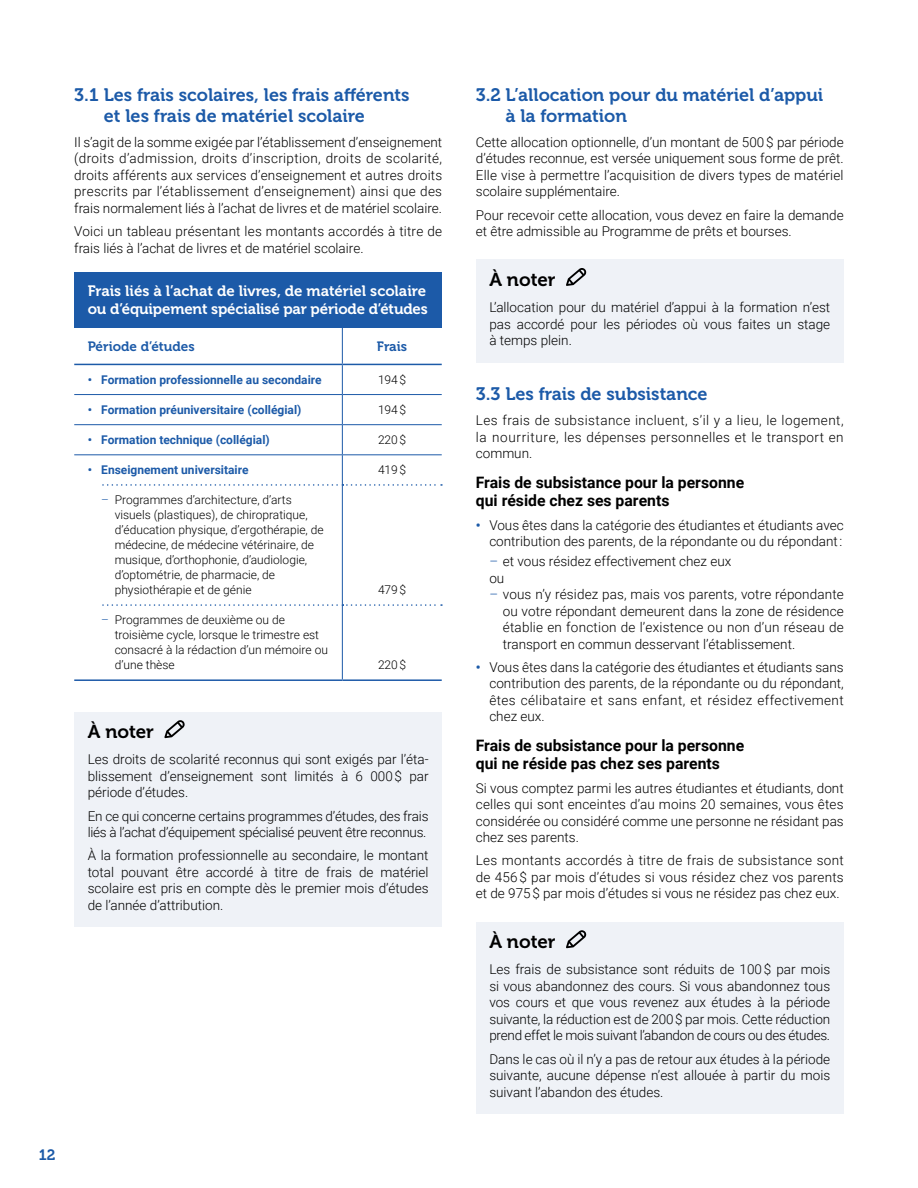
<style>
.page{position:relative;width:918px;height:1188px;background:#fff}
.page>*{position:absolute;margin:0;border:0;box-sizing:border-box;transform-origin:0 0}
.t1{font:18.75px "Museo 700";color:#000}
.t2{font:18px/21px "Museo 700";color:#1c5aa8}
.t3{font:700 15.75px/18.9px "Roboto";color:#000}
.t4{font:15px/18px "Museo 700";letter-spacing:-.01em;color:#fff}
.t5{font:15px "Museo 700";color:#1c5aa8}
.t6{font:300 13.5px/16.5px "Roboto";color:#000;text-align:justify}
.t7{font:300 13.5px/16.5px "Roboto";letter-spacing:-.02em;color:#000}
.t8{font:13.5px "Museo 700";color:#1c5aa8}
.t9{font:300 12px/15px "Roboto";color:#000}
.t10{font:700 12px "Roboto";color:#1c5aa8}
.s1{color:#1c5aa8}
.s2{font-weight:700;color:#1c5aa8}
</style>
<div class="page">
<div style="left:74px;top:712px;width:368px;height:44px;background:#eff2f7"></div>
<div style="left:74px;top:744px;width:368px;height:71px;background:#eff2f7"></div>
<div style="left:74px;top:801px;width:368px;height:53px;background:#eff2f7"></div>
<div style="left:74px;top:840px;width:368px;height:87px;background:#eff2f7"></div>
<div style="left:74px;top:272px;width:368px;height:56px;background:#1c5aa8"></div>
<hr style="left:342px;top:486px;width:1px;height:118px;background:#1c5aa8">
<hr style="left:342px;top:606px;width:1px;height:73px;background:#1c5aa8">
<hr style="left:74px;top:679px;width:268px;height:2px;background:#1c5aa8">
<hr style="left:342px;top:679px;width:100px;height:2px;background:#1c5aa8">
<svg style="left:75px;top:365px;width:367px;height:121px"></svg>
<svg style="left:102px;top:604px;width:340px;height:2px"></svg>
<hr style="left:342px;top:328px;width:1px;height:36px;background:#1c5aa8">
<hr style="left:74px;top:364px;width:268px;height:1px;background:#1c5aa8">
<hr style="left:342px;top:364px;width:100px;height:1px;background:#1c5aa8">
<hr style="left:74px;top:394px;width:268px;height:1px;background:#1c5aa8">
<hr style="left:342px;top:394px;width:100px;height:1px;background:#1c5aa8">
<hr style="left:74px;top:424px;width:268px;height:1px;background:#1c5aa8">
<hr style="left:342px;top:424px;width:100px;height:1px;background:#1c5aa8">
<hr style="left:74px;top:454px;width:268px;height:1px;background:#1c5aa8">
<hr style="left:342px;top:454px;width:100px;height:1px;background:#1c5aa8">
<div style="left:476px;top:260px;width:368px;height:44px;background:#eff2f7"></div>
<div style="left:476px;top:292px;width:368px;height:70px;background:#eff2f7"></div>
<div style="left:476px;top:922px;width:368px;height:44px;background:#eff2f7"></div>
<div style="left:476px;top:954px;width:368px;height:104px;background:#eff2f7"></div>
<div style="left:476px;top:1044px;width:368px;height:70px;background:#eff2f7"></div>
<div style="left:74px;top:477px;width:26px;height:149px;background:#fff"></div>
<svg style="left:164px;top:720px;width:21px;height:18px"></svg>
<svg style="left:566px;top:268px;width:21px;height:18px"></svg>
<svg style="left:566px;top:930px;width:21px;height:18px"></svg>
<h4 class="t2" style="left:104px;top:84px;width:307px;text-indent:-30px">3.1 Les frais scolaires, les frais afférents et les frais de matériel scolaire</h4>
<p class="t6" style="left:74px;top:133px;width:369px">Il s’agit de la somme exigée par l’établissement d’enseignement (droits d’admission, droits d’inscription, droits de scolarité, droits afférents aux services d’enseignement et autres droits prescrits par l’établissement d’enseignement) ainsi que des frais normalement liés à l’achat de livres et de matériel scolaire.</p>
<p class="t6" style="left:74px;top:223px;width:369px">Voici un tableau présentant les montants accordés à titre de frais liés à l’achat de livres et de matériel scolaire.</p>
<p class="t4" style="left:88px;top:282px;width:342px">Frais liés à l’achat de livres, de matériel scolaire ou d’équipement spécialisé par période d’études</p>
<p class="t8" style="left:88px;top:339px;width:109px">Période d’études</p>
<p class="t8" style="left:377px;top:339px;width:32px">Frais</p>
<p class="t10" style="left:88px;top:371px;width:236px">• Formation professionnelle au secondaire</p>
<p class="t9" style="left:378px;top:372px;width:30px">194 $</p>
<p class="t10" style="left:88px;top:401px;width:215px">• Formation préuniversitaire (collégial)</p>
<p class="t9" style="left:378px;top:402px;width:30px">194 $</p>
<p class="t10" style="left:88px;top:431px;width:184px">• Formation technique (collégial)</p>
<p class="t9" style="left:378px;top:432px;width:30px">220 $</p>
<p class="t10" style="left:88px;top:461px;width:162px">• Enseignement universitaire</p>
<p class="t9" style="left:378px;top:462px;width:30px">419 $</p>
<p class="t9" style="left:115px;top:492px;width:210px;text-indent:-14px"><span class="s1">–</span> Programmes d’architecture, d’arts visuels (plastiques), de chiropratique, d’éducation physique, d’ergothérapie, de médecine, de médecine vétérinaire, de musique, d’orthophonie, d’audiologie, d’optométrie, de pharmacie, de physiothérapie et de génie</p>
<p class="t9" style="left:378px;top:582px;width:30px">479 $</p>
<p class="t9" style="left:115px;top:612px;width:215px;text-indent:-14px"><span class="s1">–</span> Programmes de deuxième ou de troisième cycle, lorsque le trimestre est consacré à la rédaction d’un mémoire ou d’une thèse</p>
<p class="t9" style="left:378px;top:657px;width:30px">220 $</p>
<p class="t1" style="left:88px;top:721px;width:68px">À noter</p>
<p class="t6" style="left:88px;top:751px;width:342px">Les droits de scolarité reconnus qui sont exigés par l’éta&shy;blissement d’enseignement sont limités à 6 000 $ par période d’études.</p>
<p class="t7" style="left:88px;top:807px;width:342px">En ce qui concerne certains programmes d’études, des frais liés à l’achat d’équipement spécialisé peuvent être reconnus.</p>
<p class="t6" style="left:88px;top:847px;width:342px">À la formation professionnelle au secondaire, le montant total pouvant être accordé à titre de frais de matériel scolaire est pris en compte dès le premier mois d’études de l’année d’attribution.</p>
<p class="t5" style="left:39px;top:1146px;width:18px">12</p>
<h4 class="t2" style="left:506px;top:84px;width:319px;text-indent:-30px">3.2 L’allocation pour du matériel d’appui à la formation</h4>
<p class="t6" style="left:476px;top:133px;width:369px">Cette allocation optionnelle, d’un montant de 500 $ par période d’études reconnue, est versée uniquement sous forme de prêt.<br>Elle vise à permettre l’acquisition de divers types de matériel scolaire supplémentaire.</p>
<p class="t6" style="left:476px;top:206px;width:369px">Pour recevoir cette allocation, vous devez en faire la demande et être admissible au Programme de prêts et bourses.</p>
<p class="t1" style="left:489px;top:269px;width:68px">À noter</p>
<p class="t6" style="left:489px;top:299px;width:342px">L’allocation pour du matériel d’appui à la formation n’est pas accordé pour les périodes où vous faites un stage à temps plein.</p>
<h4 class="t2" style="left:476px;top:383px;width:233px">3.3 Les frais de subsistance</h4>
<p class="t6" style="left:476px;top:412px;width:369px">Les frais de subsistance incluent, s’il y a lieu, le logement, la nourriture, les dépenses personnelles et le transport en commun.</p>
<h5 class="t3" style="left:476px;top:472px;width:270px">Frais de subsistance pour la personne qui réside chez ses parents</h5>
<p class="t6" style="left:476px;top:516px;width:369px;text-align:right"><span class="s2">•</span> Vous êtes dans la catégorie des étudiantes et étudiants avec contribution des parents, de la répondante ou du répondant :</p>
<p class="t6" style="left:489px;top:553px;width:244px"><span class="s1">–</span> et vous résidez effectivement chez eux</p>
<p class="t6" style="left:489px;top:569px;width:16px">ou</p>
<p class="t6" style="left:503px;top:586px;width:342px;text-indent:-14px"><span class="s1">–</span> vous n’y résidez pas, mais vos parents, votre répondante ou votre répondant demeurent dans la zone de résidence établie en fonction de l’existence ou non d’un réseau de transport en commun desservant l’établissement.</p>
<p class="t6" style="left:489px;top:658px;width:356px;text-indent:-14px"><span class="s2">•</span> Vous êtes dans la catégorie des étudiantes et étudiants sans contribution des parents, de la répondante ou du répondant, êtes célibataire et sans enfant, et résidez effectivement chez eux.</p>
<h5 class="t3" style="left:476px;top:735px;width:270px">Frais de subsistance pour la personne qui ne réside pas chez ses parents</h5>
<p class="t6" style="left:476px;top:779px;width:369px">Si vous comptez parmi les autres étudiantes et étudiants, dont celles qui sont enceintes d’au moins 20 semaines, vous êtes considérée ou considéré comme une personne ne résidant pas chez ses parents.</p>
<p class="t6" style="left:476px;top:852px;width:369px">Les montants accordés à titre de frais de subsistance sont de 456 $ par mois d’études si vous résidez chez vos parents et de 975 $ par mois d’études si vous ne résidez pas chez eux.</p>
<p class="t1" style="left:489px;top:931px;width:68px">À noter</p>
<p class="t6" style="left:489px;top:961px;width:342px">Les frais de subsistance sont réduits de 100 $ par mois si vous abandonnez des cours. Si vous abandonnez tous vos cours et que vous revenez aux études à la période suivante, la réduction est de 200 $ par mois. Cette réduction prend effet le mois suivant l’abandon de cours ou des études.</p>
<p class="t6" style="left:489px;top:1050px;width:342px">Dans le cas où il n’y a pas de retour aux études à la période suivante, aucune dépense n’est allouée à partir du mois suivant l’abandon des études.</p>
</div>
